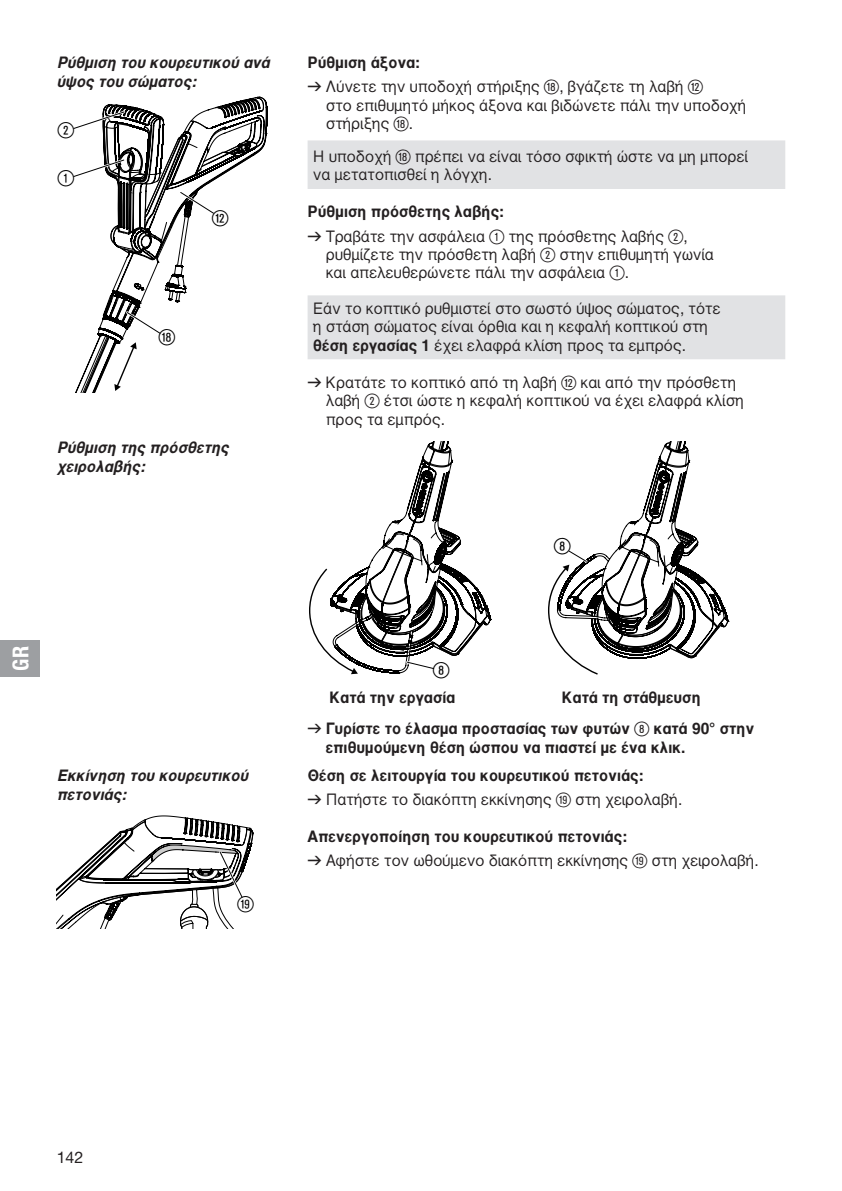
<style>
.page{position:relative;width:842px;height:1191px;background:#fff}
.page>*{position:absolute;margin:0;border:0;box-sizing:border-box;transform-origin:0 0}
.t1{font:22.2px "Ziffernim Kreisund Quadrat BQ";color:#000}
.t2{font:22px/48px "Ziffernim Kreisund Quadrat BQ";color:#000}
.t3{font:22px "GARDENA Pro Bo Cond";color:#fff}
.t4{font:16px/18.4px "GARDENA Pro GRE Regular";color:#231f20}
.t5{font:16px/31.6px "GARDENA Pro GRE Bold";color:#231f20}
.t6{font:16px/18.4px "GARDENA Pro GRE Bo Ita";color:#231f20}
.t7{font:16px "GARDENA Pro";color:#231f20}
.s1{font-family:"Formdruck"}
.s2{font-family:"Ziffernim Kreisund Quadrat BQ";font-size:20px}
.s3{font-family:"GARDENA Pro GRE Bold"}
.s4{font-family:"GARDENA Pro";font-weight:700}
</style>
<div class="page">
<svg style="left:308px;top:140px;width:477px;height:219px;fill:#e1e2e4"></svg>
<svg style="left:73px;top:96px;width:195px;height:296px"></svg>
<svg style="left:309px;top:442px;width:182px;height:232px"></svg>
<svg style="left:548px;top:442px;width:181px;height:233px"></svg>
<svg style="left:57px;top:815px;width:197px;height:113px"></svg>
<div style="left:0;top:640px;width:40px;height:36px;background:#9d9fa2"></div>
<p class="t6" style="left:57px;top:53px;width:215px">Ρύθμιση του κουρευτικού ανά ύψος του σώματος:</p>
<h2 class="t2" style="left:58px;top:106px;width:18px">2<br>1</h2>
<h2 class="t2" style="left:212px;top:194px;width:18px">W</h2>
<h2 class="t2" style="left:159px;top:314px;width:18px">I</h2>
<p class="t6" style="left:57px;top:438px;width:174px">Ρύθμιση της πρόσθετης χειρολαβής:</p>
<h2 class="t3" style="left:7px;top:670px;width:26px;rotate:-90deg">GR</h2>
<p class="t6" style="left:57px;top:766px;width:193px">Εκκίνηση του κουρευτικού πετονιάς:</p>
<h2 class="t2" style="left:238px;top:880px;width:18px">O</h2>
<p class="t5" style="left:308px;top:47px;width:114px">Ρύθμιση άξονα:</p>
<p class="t4" style="left:326px;top:77px;width:422px;text-indent:-19px"><span class="s1">v</span> Λύνετε την υποδοχή στήριξης <span class="s2">I</span>, βγάζετε τη λαβή <span class="s2">W<br></span>στο επιθυμητό μήκος άξονα και βιδώνετε πάλι την υποδοχή στήριξης <span class="s2">I</span>.</p>
<p class="t4" style="left:313px;top:147px;width:436px">Η υποδοχή <span class="s2">I</span> πρέπει να είναι τόσο σφικτή ώστε να μη μπορεί να μετατοπισθεί η λόγχη.</p>
<p class="t5" style="left:308px;top:196px;width:198px">Ρύθμιση πρόσθετης λαβής:</p>
<p class="t4" style="left:326px;top:227px;width:389px;text-indent:-19px"><span class="s1">v</span> Τραβάτε την ασφάλεια <span class="s2">1</span> της πρόσθετης λαβής <span class="s2">2</span>, ρυθμίζετε την πρόσθετη λαβή <span class="s2">2</span> στην επιθυμητή γωνία και απελευθερώνετε πάλι την ασφάλεια <span class="s2">1</span>.</p>
<p class="t4" style="left:313px;top:299px;width:409px">Εάν το κοπτικό ρυθμιστεί στο σωστό ύψος σώματος, τότε η στάση σώματος είναι όρθια και η κεφαλή κοπτικού στη <span class="s3">θέση εργασίας 1</span> έχει ελαφρά κλίση προς τα εμπρός.</p>
<p class="t4" style="left:326px;top:373px;width:419px;text-indent:-19px"><span class="s1">v</span> Κρατάτε το κοπτικό από τη λαβή <span class="s2">W</span> και από την πρόσθετη λαβή <span class="s2">2</span> έτσι ώστε η κεφαλή κοπτικού να έχει ελαφρά κλίση προς τα εμπρός.</p>
<h2 class="t2" style="left:433px;top:646px;width:18px">8</h2>
<h1 class="t1" style="left:554px;top:534px;width:18px">8</h1>
<p class="t5" style="left:308px;top:681px;width:448px;text-indent:254px">Κατά τη στάθμευση<br><span class="s1">v</span> Γυρίστε το έλασμα προστασίας των φυτών <span class="s2">8</span> κατά 90<span class="s4">°</span> στην</p>
<p class="t5" style="left:326px;top:731px;width:361px">επιθυμούμενη θέση ώσπου να πιαστεί με ένα κλικ.</p>
<p class="t5" style="left:330px;top:681px;width:127px">Κατά την εργασία</p>
<p class="t5" style="left:308px;top:760px;width:338px">Θέση σε λειτουργία του κουρευτικού πετονιάς:</p>
<p class="t4" style="left:308px;top:790px;width:376px"><span class="s1">v</span> Πατήστε το διακόπτη εκκίνησης <span class="s2">O</span> στη χειρολαβή.</p>
<p class="t5" style="left:308px;top:820px;width:321px">Απενεργοποίηση του κουρευτικού πετονιάς:</p>
<p class="t4" style="left:308px;top:851px;width:453px"><span class="s1">v</span> Αφήστε τον ωθούμενο διακόπτη εκκίνησης <span class="s2">O</span> στη χειρολαβή.</p>
<p class="t7" style="left:57px;top:1147px;width:28px">142</p>
</div>
